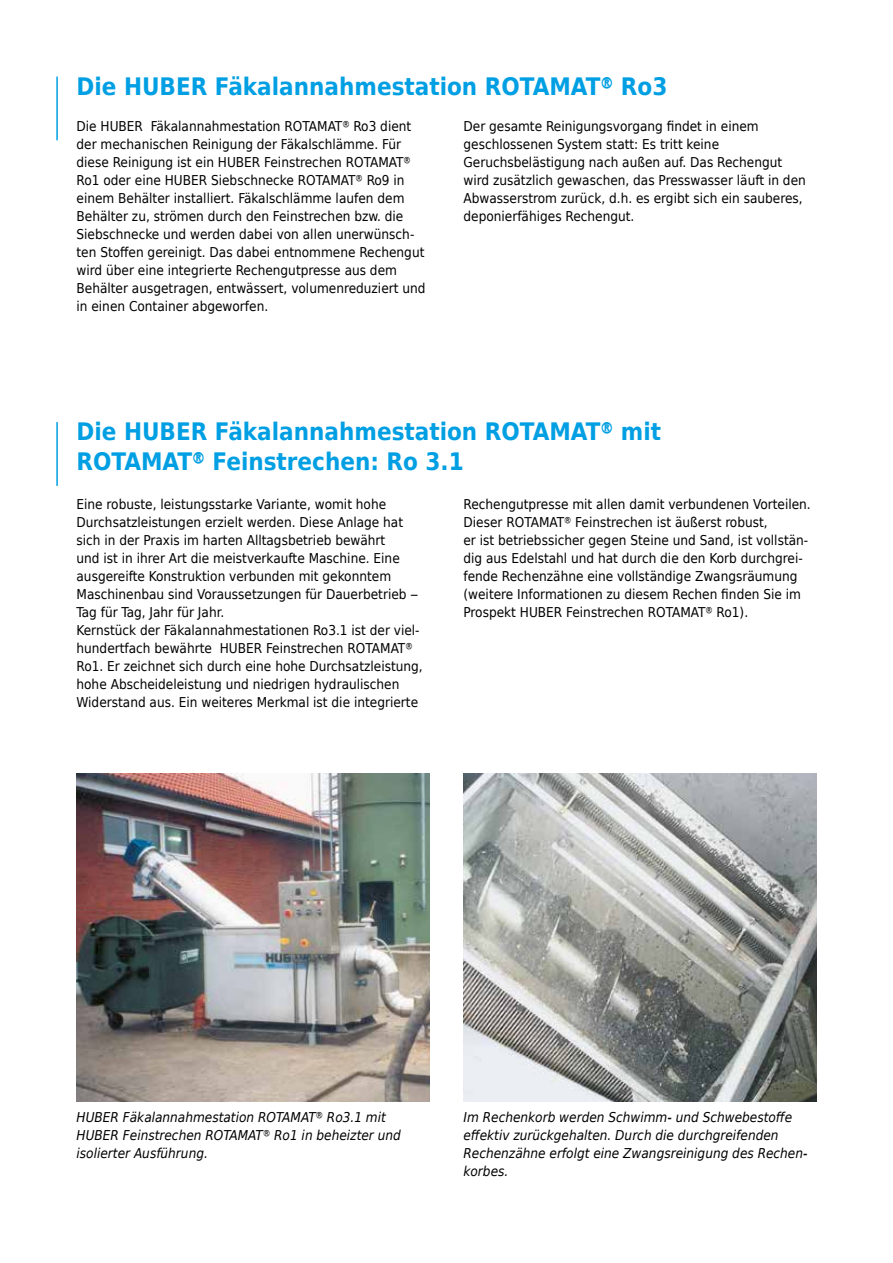
<style>
.page{position:relative;width:893px;height:1263px;background:#fff}
.page>*{position:absolute;margin:0;border:0;box-sizing:border-box;transform-origin:0 0}
.t1{font:700 24px/30px "Huber Tec";color:#009fe3}
.t2{font:13.5px/18px "Huber Tec";color:#000}
.t3{font:italic 13.5px/18px "Huber Tec";color:#000}
</style>
<div class="page">
<hr style="left:56px;top:77px;width:2px;height:63px;background:#009fe3">
<hr style="left:56px;top:422px;width:2px;height:64px;background:#009fe3">
<img style="left:77px;top:774px;width:352px;height:327px">
<img style="left:463px;top:774px;width:353px;height:327px">
<h1 class="t1" style="left:77px;top:70px;width:592px">Die HUBER Fäkalannahmestation ROTAMAT® Ro3</h1>
<p class="t2" style="left:77px;top:117px;width:350px">Die HUBER Fäkalannahmestation ROTAMAT® Ro3 dient der mechanischen Reinigung der Fäkalschlämme. Für diese Reinigung ist ein HUBER Feinstrechen ROTAMAT® Ro1 oder eine HUBER Siebschnecke ROTAMAT® Ro9 in einem Behälter installiert. Fäkalschlämme laufen dem Behälter zu, strömen durch den Feinstrechen bzw. die Siebschnecke und werden dabei von allen unerwünsch&shy;ten Stoffen gereinigt. Das dabei entnommene Rechengut wird über eine integrierte Rechengutpresse aus dem Behälter ausgetragen, entwässert, volumenreduziert und in einen Container abgeworfen.</p>
<p class="t2" style="left:463px;top:117px;width:344px">Der gesamte Reinigungsvorgang findet in einem geschlossenen System statt: Es tritt keine Geruchsbelästigung nach außen auf. Das Rechengut wird zusätzlich gewaschen, das Presswasser läuft in den Abwasserstrom zurück, d.h. es ergibt sich ein sauberes, deponierfähiges Rechengut.</p>
<h1 class="t1" style="left:77px;top:416px;width:586px">Die HUBER Fäkalannahmestation ROTAMAT® mit<br>ROTAMAT® Feinstrechen: Ro 3.1</h1>
<p class="t2" style="left:77px;top:494px;width:348px">Eine robuste, leistungsstarke Variante, womit hohe Durchsatzleistungen erzielt werden. Diese Anlage hat sich in der Praxis im harten Alltagsbetrieb bewährt<br>und ist in ihrer Art die meistverkaufte Maschine. Eine ausgereifte Konstruktion verbunden mit gekonntem Maschinenbau sind Voraussetzungen für Dauerbetrieb – Tag für Tag, Jahr für Jahr.<br>Kernstück der Fäkalannahmestationen Ro3.1 ist der viel&shy;hundertfach bewährte HUBER Feinstrechen ROTAMAT® Ro1. Er zeichnet sich durch eine hohe Durchsatzleistung, hohe Abscheideleistung und niedrigen hydraulischen Widerstand aus. Ein weiteres Merkmal ist die integrierte</p>
<p class="t2" style="left:463px;top:494px;width:349px">Rechengutpresse mit allen damit verbundenen Vorteilen.<br>Dieser ROTAMAT® Feinstrechen ist äußerst robust,<br>er ist betriebssicher gegen Steine und Sand, ist vollstän&shy;dig aus Edelstahl und hat durch die den Korb durchgrei&shy;fende Rechenzähne eine vollständige Zwangsräumung (weitere Informationen zu diesem Rechen finden Sie im Prospekt HUBER Feinstrechen ROTAMAT® Ro1).</p>
<p class="t3" style="left:77px;top:1108px;width:326px">HUBER Fäkalannahmestation ROTAMAT® Ro3.1 mit<br>HUBER Feinstrechen ROTAMAT® Ro1 in beheizter und isolierter Ausführung.</p>
<p class="t3" style="left:463px;top:1108px;width:346px">Im Rechenkorb werden Schwimm- und Schwebestoffe effektiv zurückgehalten. Durch die durchgreifenden Rechenzähne erfolgt eine Zwangsreinigung des Rechen&shy;korbes.</p>
</div>
